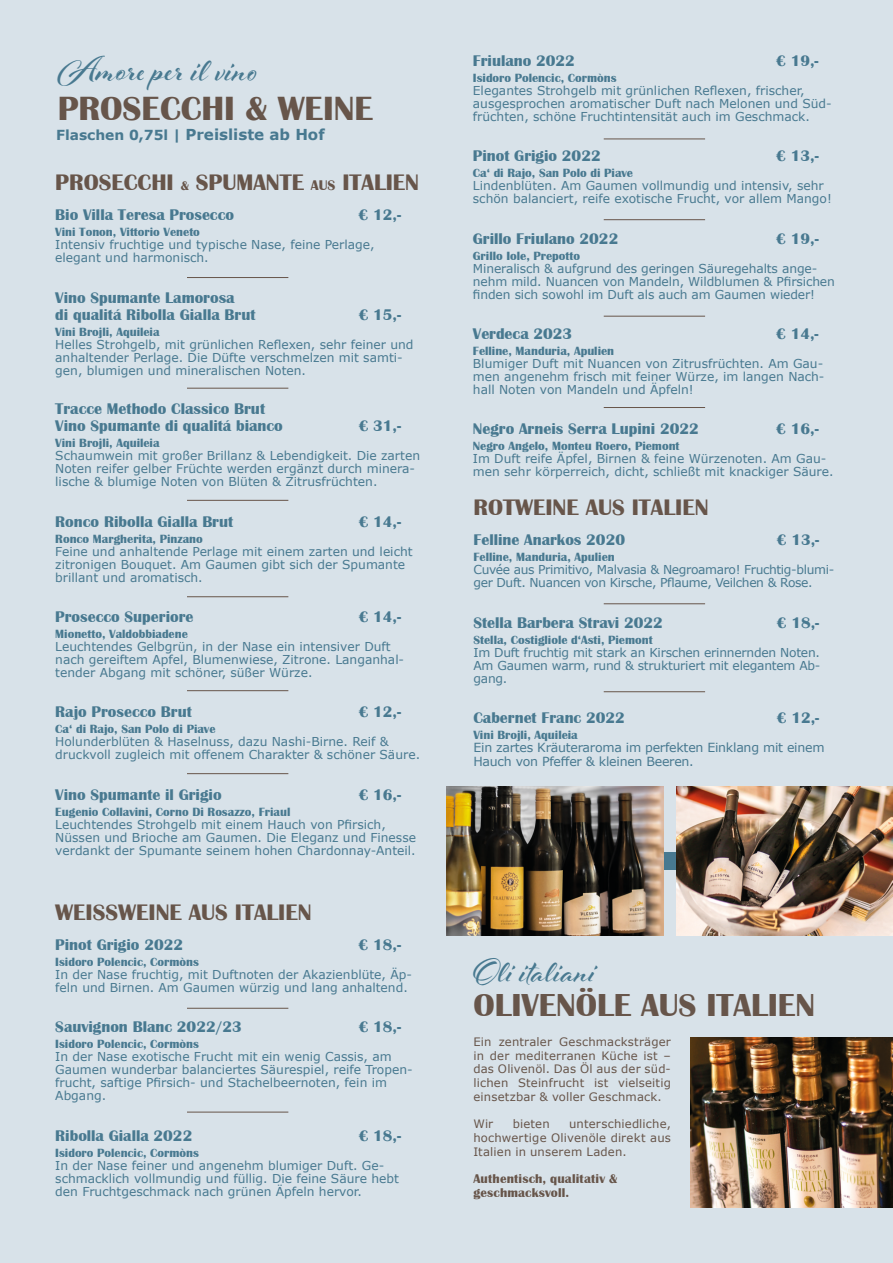
<style>
.page{position:relative;width:893px;height:1263px;background:#d8e2e9}
.page>*{position:absolute;margin:0;border:0;box-sizing:border-box;transform-origin:0 0}
.t1{font:700 37.5px "Al Fresco";letter-spacing:.015em;color:#487990}
.t2{font:700 35.4px "Al Fresco";letter-spacing:.01em;color:#487990}
.t3{font:700 34.65px "Britannic";color:#67554a}
.t4{font:700 32.7px "Britannic";color:#67554a}
.t5{font:700 23.1px "Britannic";color:#67554a}
.t6{font:700 15.9px "Britannic";color:#487990}
.t7{font:700 15.15px "Verdana";color:#487990}
.t8{font:700 13.05px "Britannic";letter-spacing:.01em;color:#67554a}
.t9{font:12.6px/13.4px "Verdana";letter-spacing:-.02em;color:#487990}
.t10{font:12.3px/13px "Verdana";color:#487990}
.t11{font:700 12.3px "Britannic";color:#487990}
.t12{font:12.3px/13px "Verdana";letter-spacing:-.03em;color:#487990}
.t13{font:11.55px/13.6px "Verdana";letter-spacing:.015em;color:#67554a;text-align:justify}
.s1{font-size:13.8px}
.s2{font-size:13.05px}
.s3{font-size:14.4px}
</style>
<div class="page">
<hr style="left:604px;top:139px;width:101px;height:1px;background:#67554a">
<hr style="left:604px;top:219px;width:101px;height:1px;background:#67554a">
<hr style="left:187px;top:1008px;width:101px;height:1px;background:#67554a">
<hr style="left:187px;top:277px;width:101px;height:1px;background:#67554a">
<hr style="left:187px;top:388px;width:101px;height:1px;background:#67554a">
<hr style="left:187px;top:596px;width:101px;height:1px;background:#67554a">
<hr style="left:604px;top:603px;width:101px;height:1px;background:#67554a">
<hr style="left:604px;top:691px;width:101px;height:1px;background:#67554a">
<hr style="left:187px;top:690px;width:101px;height:1px;background:#67554a">
<hr style="left:187px;top:773px;width:101px;height:1px;background:#67554a">
<hr style="left:187px;top:1112px;width:101px;height:1px;background:#67554a">
<hr style="left:604px;top:316px;width:101px;height:1px;background:#67554a">
<hr style="left:604px;top:407px;width:101px;height:1px;background:#67554a">
<div style="left:481px;top:852px;width:412px;height:17px;background:#487990"></div>
<img style="left:446px;top:786px;width:217px;height:149px">
<img style="left:676px;top:786px;width:217px;height:149px">
<hr style="left:187px;top:500px;width:101px;height:1px;background:#67554a">
<img style="left:690px;top:1037px;width:203px;height:171px">
<p class="t1" style="left:58px;top:45px;width:202px">Amore per il vino</p>
<p class="t3" style="left:58px;top:89px;width:317px">PROSECCHI &amp; WEINE</p>
<p class="t7" style="left:56px;top:123px;width:270px"><span class="s1">Flaschen 0,75l |</span> Preisliste ab Hof</p>
<p class="t5" style="left:55px;top:170px;width:365px">PROSECCHI <span class="s2">&amp;</span> SPUMANTE <span class="s3">AUS</span> ITALIEN</p>
<p class="t6" style="left:55px;top:206px;width:180px">Bio Villa Teresa Prosecco</p>
<p class="t6" style="left:359px;top:206px;width:44px">€ 12,-</p>
<p class="t11" style="left:55px;top:225px;width:146px">Vini Tonon, Vittorio Veneto</p>
<p class="t10" style="left:55px;top:238px;width:321px">Intensiv fruchtige und typische Nase, feine Perlage,</p>
<p class="t10" style="left:55px;top:251px;width:155px">elegant und harmonisch.</p>
<p class="t6" style="left:55px;top:288px;width:181px">Vino Spumante Lamorosa</p>
<p class="t6" style="left:55px;top:306px;width:202px">di qualitá Ribolla Gialla Brut</p>
<p class="t6" style="left:359px;top:306px;width:44px">€ 15,-</p>
<p class="t11" style="left:55px;top:325px;width:106px">Vini Brojli, Aquileia</p>
<p class="t10" style="left:55px;top:338px;width:360px">Helles Strohgelb, mit grünlichen Reflexen, sehr feiner und anhaltender Perlage. Die Düfte verschmelzen mit samti&shy;gen, blumigen und mineralischen Noten.</p>
<p class="t6" style="left:55px;top:400px;width:211px">Tracce Methodo Classico Brut</p>
<p class="t6" style="left:55px;top:417px;width:229px">Vino Spumante di qualitá bianco</p>
<p class="t6" style="left:359px;top:417px;width:44px">€ 31,-</p>
<p class="t11" style="left:55px;top:436px;width:106px">Vini Brojli, Aquileia</p>
<p class="t10" style="left:55px;top:449px;width:366px">Schaumwein mit großer Brillanz &amp; Lebendigkeit. Die zarten<br>Noten reifer gelber Früchte werden ergänzt durch minera&shy;lische &amp; blumige Noten von Blüten &amp; Zitrusfrüchten.</p>
<p class="t6" style="left:55px;top:512px;width:179px">Ronco Ribolla Gialla Brut</p>
<p class="t6" style="left:359px;top:512px;width:44px">€ 14,-</p>
<p class="t11" style="left:55px;top:532px;width:149px">Ronco Margherita, Pinzano</p>
<p class="t10" style="left:55px;top:544px;width:359px">Feine und anhaltende Perlage mit einem zarten und leicht zitronigen Bouquet. Am Gaumen gibt sich der Spumante brillant und aromatisch.</p>
<p class="t6" style="left:55px;top:608px;width:140px">Prosecco Superiore</p>
<p class="t6" style="left:359px;top:608px;width:44px">€ 14,-</p>
<p class="t11" style="left:55px;top:627px;width:134px">Mionetto, Valdobbiadene</p>
<p class="t10" style="left:55px;top:640px;width:350px">Leuchtendes Gelbgrün, in der Nase ein intensiver Duft nach gereiftem Apfel, Blumenwiese, Zitrone. Langanhal&shy;tender Abgang mit schöner, süßer Würze.</p>
<p class="t6" style="left:55px;top:703px;width:138px">Rajo Prosecco Brut</p>
<p class="t6" style="left:359px;top:703px;width:44px">€ 12,-</p>
<p class="t11" style="left:55px;top:722px;width:162px">Ca‘ di Rajo, San Polo di Piave</p>
<p class="t10" style="left:55px;top:735px;width:335px">Holunderblüten &amp; Haselnuss, dazu Nashi-Birne. Reif &amp;</p>
<p class="t10" style="left:55px;top:748px;width:366px">druckvoll zugleich mit offenem Charakter &amp; schöner Säure.</p>
<p class="t6" style="left:55px;top:785px;width:168px">Vino Spumante il Grigio</p>
<p class="t6" style="left:359px;top:785px;width:44px">€ 16,-</p>
<p class="t11" style="left:55px;top:805px;width:237px">Eugenio Collavini, Corno Di Rosazzo, Friaul</p>
<p class="t10" style="left:55px;top:817px;width:362px">Leuchtendes Strohgelb mit einem Hauch von Pfirsich,<br>Nüssen und Brioche am Gaumen. Die Eleganz und Finesse verdankt der Spumante seinem hohen Chardonnay-Anteil.</p>
<p class="t5" style="left:55px;top:899px;width:258px">WEISSWEINE AUS ITALIEN</p>
<p class="t6" style="left:55px;top:936px;width:129px">Pinot Grigio 2022</p>
<p class="t6" style="left:359px;top:936px;width:44px">€ 18,-</p>
<p class="t11" style="left:55px;top:955px;width:145px">Isidoro Polencic, Cormòns</p>
<p class="t10" style="left:55px;top:968px;width:358px">In der Nase fruchtig, mit Duftnoten der Akazienblüte, Äp&shy;feln und Birnen. Am Gaumen würzig und lang anhaltend.</p>
<p class="t6" style="left:55px;top:1018px;width:188px">Sauvignon Blanc 2022/23</p>
<p class="t6" style="left:359px;top:1018px;width:44px">€ 18,-</p>
<p class="t11" style="left:55px;top:1037px;width:145px">Isidoro Polencic, Cormòns</p>
<p class="t10" style="left:55px;top:1050px;width:359px">In der Nase exotische Frucht mit ein wenig Cassis, am Gaumen wunderbar balanciertes Säurespiel, reife Tropen&shy;frucht, saftige Pfirsich- und Stachelbeernoten, fein im Abgang.</p>
<p class="t6" style="left:55px;top:1126px;width:139px">Ribolla Gialla 2022</p>
<p class="t6" style="left:359px;top:1126px;width:44px">€ 18,-</p>
<p class="t11" style="left:55px;top:1145px;width:145px">Isidoro Polencic, Cormòns</p>
<p class="t10" style="left:55px;top:1158px;width:345px">In der Nase feiner und angenehm blumiger Duft. Ge&shy;schmacklich vollmundig und füllig. Die feine Säure hebt den Fruchtgeschmack nach grünen Äpfeln hervor.</p>
<p class="t6" style="left:473px;top:52px;width:104px">Friulano 2022</p>
<p class="t6" style="left:776px;top:52px;width:44px">€ 19,-</p>
<p class="t11" style="left:473px;top:71px;width:145px">Isidoro Polencic, Cormòns</p>
<p class="t10" style="left:473px;top:84px;width:360px">Elegantes Strohgelb mit grünlichen Reflexen, frischer, ausgesprochen aromatischer Duft nach Melonen und Süd&shy;früchten, schöne Fruchtintensität auch im Geschmack.</p>
<p class="t6" style="left:473px;top:147px;width:129px">Pinot Grigio 2022</p>
<p class="t6" style="left:776px;top:147px;width:44px">€ 13,-</p>
<p class="t11" style="left:473px;top:166px;width:162px">Ca‘ di Rajo, San Polo di Piave</p>
<p class="t10" style="left:473px;top:179px;width:360px">Lindenblüten. Am Gaumen vollmundig und intensiv, sehr schön balanciert, reife exotische Frucht, vor allem Mango!</p>
<p class="t6" style="left:473px;top:229px;width:147px">Grillo Friulano 2022</p>
<p class="t6" style="left:776px;top:229px;width:44px">€ 19,-</p>
<p class="t11" style="left:473px;top:249px;width:109px">Grillo Iole, Prepotto</p>
<p class="t10" style="left:473px;top:261px;width:364px">Mineralisch &amp; aufgrund des geringen Säuregehalts ange&shy;nehm mild. Nuancen von Mandeln, Wildblumen &amp; Pfirsichen finden sich sowohl im Duft als auch am Gaumen wieder!</p>
<p class="t6" style="left:473px;top:325px;width:101px">Verdeca 2023</p>
<p class="t6" style="left:776px;top:325px;width:44px">€ 14,-</p>
<p class="t11" style="left:473px;top:344px;width:143px">Felline, Manduria, Apulien</p>
<p class="t10" style="left:473px;top:357px;width:353px;text-align:justify">Blumiger Duft mit Nuancen von Zitrusfrüchten. Am Gau&shy;men angenehm frisch mit feiner Würze, im langen Nach&shy;hall Noten von Mandeln und Äpfeln!</p>
<p class="t6" style="left:473px;top:420px;width:227px">Negro Arneis Serra Lupini 2022</p>
<p class="t6" style="left:776px;top:420px;width:44px">€ 16,-</p>
<p class="t11" style="left:473px;top:439px;width:208px">Negro Angelo, Monteu Roero, Piemont</p>
<p class="t10" style="left:473px;top:452px;width:362px">Im Duft reife Äpfel, Birnen &amp; feine Würzenoten. Am Gau&shy;men sehr körperreich, dicht, schließt mit knackiger Säure.</p>
<p class="t5" style="left:473px;top:494px;width:237px">ROTWEINE AUS ITALIEN</p>
<p class="t6" style="left:473px;top:531px;width:153px">Felline Anarkos 2020</p>
<p class="t6" style="left:777px;top:531px;width:44px">€ 13,-</p>
<p class="t11" style="left:473px;top:550px;width:143px">Felline, Manduria, Apulien</p>
<p class="t12" style="left:473px;top:563px;width:362px">Cuvée aus Primitivo, Malvasia &amp; Negroamaro! Fruchtig-blumi&shy;ger Duft. Nuancen von Kirsche, Pflaume, Veilchen &amp; Rose.</p>
<p class="t6" style="left:473px;top:613px;width:191px">Stella Barbera Stravi 2022</p>
<p class="t6" style="left:777px;top:613px;width:44px">€ 18,-</p>
<p class="t11" style="left:473px;top:633px;width:181px">Stella, Costigliole d‘Asti, Piemont</p>
<p class="t10" style="left:473px;top:645px;width:348px;text-align:justify">Im Duft fruchtig mit stark an Kirschen erinnernden Noten.<br>Am Gaumen warm, rund &amp; strukturiert mit elegantem Ab&shy;gang.</p>
<p class="t6" style="left:473px;top:709px;width:153px">Cabernet Franc 2022</p>
<p class="t6" style="left:777px;top:709px;width:44px">€ 12,-</p>
<p class="t11" style="left:473px;top:728px;width:106px">Vini Brojli, Aquileia</p>
<p class="t9" style="left:473px;top:741px;width:353px">Ein zartes Kräuteraroma im perfekten Einklang mit einem<br>Hauch von Pfeffer &amp; kleinen Beeren.</p>
<p class="t2" style="left:473px;top:948px;width:123px">Oli italiani</p>
<p class="t4" style="left:473px;top:987px;width:343px">OLIVENÖLE AUS ITALIEN</p>
<p class="t13" style="left:473px;top:1035px;width:199px">Ein zentraler Geschmacksträger in der mediterranen Küche ist – das Olivenöl. Das Öl aus der süd&shy;lichen Steinfrucht ist vielseitig einsetzbar &amp; voller Geschmack.</p>
<p class="t13" style="left:473px;top:1117px;width:21px">Wir</p>
<p class="t13" style="left:513px;top:1117px;width:39px">bieten</p>
<p class="t13" style="left:473px;top:1117px;width:199px;text-indent:96px">unterschiedliche, hochwertige Olivenöle direkt aus Italien in unserem Laden.</p>
<p class="t8" style="left:473px;top:1171px;width:145px">Authentisch, qualitativ &amp;</p>
<p class="t8" style="left:473px;top:1185px;width:97px">geschmacksvoll.</p>
</div>
